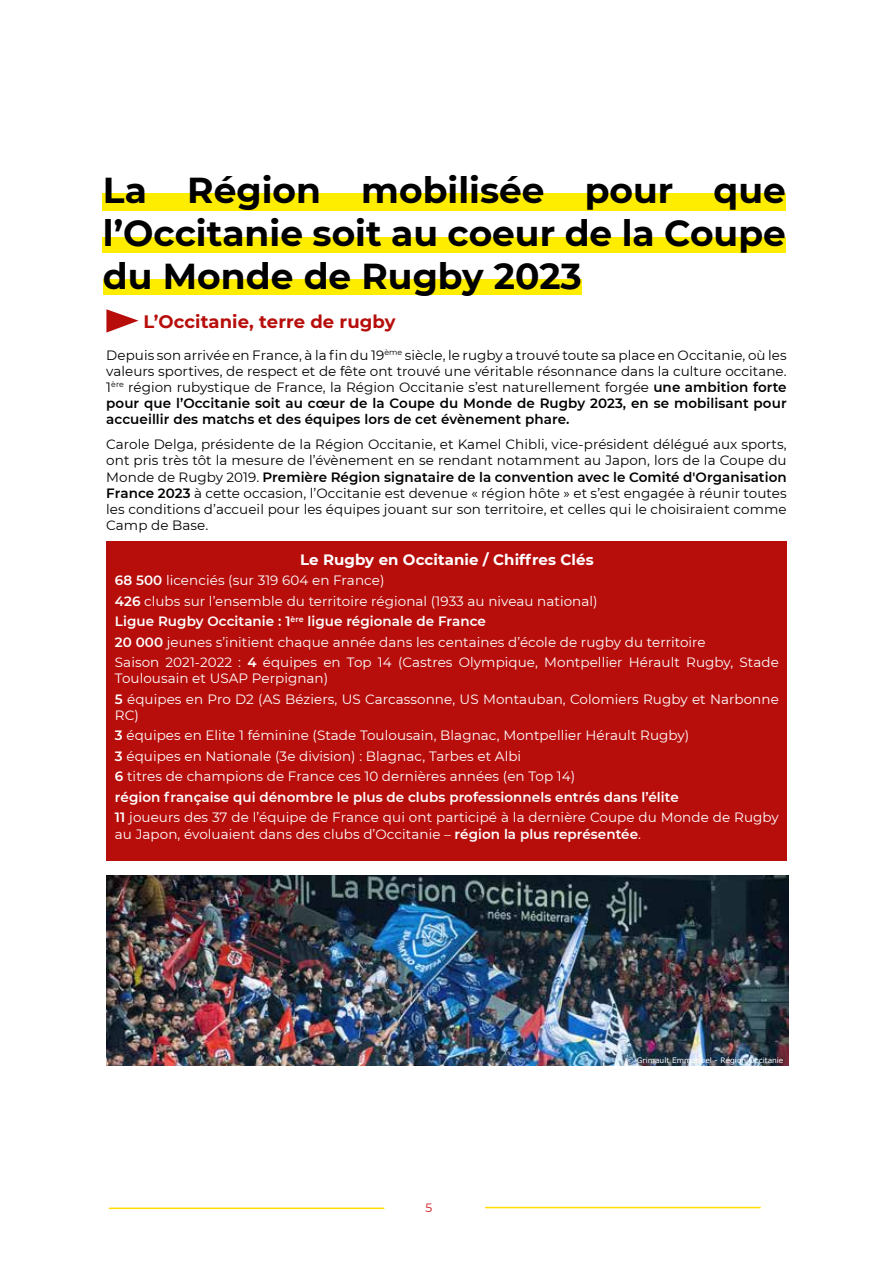
<style>
.page{position:relative;width:893px;height:1263px;background:#fff}
.page>*{position:absolute;margin:0;border:0;box-sizing:border-box;transform-origin:0 0}
.t1{font:700 36px/43.2px "Montserrat";color:#000;text-align:justify}
.t2{font:700 18px "Montserrat";letter-spacing:.005em;color:#b70e0c}
.t3{font:700 15px "Montserrat";letter-spacing:.005em;color:#fff}
.t4{font:13.5px/16.2px "Montserrat";letter-spacing:.005em;color:#000;text-align:justify}
.t5{font:13.5px/20.4px "Montserrat";letter-spacing:.005em;color:#fff}
.t6{font:12px "Montserrat";color:#c90c0f}
.t7{font:7.5px "Verdana";color:#fff}
.s1{font-weight:600}
</style>
<div class="page">
<hr style="left:109px;top:1207px;width:275px;height:2px;background:#fd0">
<hr style="left:485px;top:1207px;width:276px;height:1px;background:#fd0">
<div style="left:106px;top:541px;width:681px;height:319px;background:#b70e0c"></div>
<svg style="left:106px;top:309px;width:33px;height:24px"></svg>
<div style="left:103px;top:279px;width:478px;height:15px;background:#ffed00"></div>
<div style="left:102px;top:237px;width:684px;height:15px;background:#ffed00"></div>
<div style="left:102px;top:194px;width:684px;height:17px;background:#ffed00"></div>
<img style="left:106px;top:875px;width:682px;height:191px">
<h1 class="t1" style="left:103px;top:167px;width:684px">La Région mobilisée pour que l’Occitanie soit au coeur de la Coupe du Monde de Rugby 2023</h1>
<h2 class="t2" style="left:144px;top:308px;width:253px">L’Occitanie, terre de rugby</h2>
<p class="t4" style="left:106px;top:346px;width:682px">Depuis son arrivée en France, à la fin du 19<sup>ème</sup> siècle, le rugby a trouvé toute sa place en Occitanie, où les valeurs sportives, de respect et de fête ont trouvé une véritable résonnance dans la culture occitane.<br>1<sup>ère</sup> région rubystique de France, la Région Occitanie s’est naturellement forgée <span class="s1">une ambition forte pour que l’Occitanie soit au cœur de la Coupe du Monde de Rugby 2023, en se mobilisant pour accueillir des matchs et des équipes lors de cet évènement phare.</span></p>
<p class="t4" style="left:106px;top:436px;width:682px">Carole Delga, présidente de la Région Occitanie, et Kamel Chibli, vice-président délégué aux sports, ont pris très tôt la mesure de l’évènement en se rendant notamment au Japon, lors de la Coupe du Monde de Rugby 2019. <span class="s1">Première Région signataire de la convention avec le Comité d'Organisation France 2023</span> à cette occasion, l’Occitanie est devenue « région hôte » et s’est engagée à réunir toutes les conditions d’accueil pour les équipes jouant sur son territoire, et celles qui le choisiraient comme Camp de Base.</p>
<p class="t3" style="left:300px;top:549px;width:295px">Le Rugby en Occitanie / Chiffres Clés</p>
<p class="t5" style="left:115px;top:570px;width:665px"><span class="s1">68 500</span> licenciés (sur 319 604 en France)<br><span class="s1">426</span> clubs sur l’ensemble du territoire régional (1933 au niveau national)<br><span class="s1">Ligue Rugby Occitanie : 1</span><sup>ère</sup> <span class="s1">ligue régionale de France<br>20 000</span> jeunes s’initient chaque année dans les centaines d’école de rugby du territoire<br>Saison 2021-2022 : <span class="s1">4</span> équipes en Top 14 (Castres Olympique, Montpellier Hérault Rugby, Stade</p>
<p class="t5" style="left:115px;top:668px;width:665px">Toulousain et USAP Perpignan)<br><span class="s1">5</span> équipes en Pro D2 (AS Béziers, US Carcassonne, US Montauban, Colomiers Rugby et Narbonne</p>
<p class="t5" style="left:115px;top:704px;width:665px">RC)<br><span class="s1">3</span> équipes en Elite 1 féminine (Stade Toulousain, Blagnac, Montpellier Hérault Rugby)<br><span class="s1">3</span> équipes en Nationale (3e division) : Blagnac, Tarbes et Albi<br><span class="s1">6</span> titres de champions de France ces 10 dernières années (en Top 14)<br><span class="s1">région française qui dénombre le plus de clubs professionnels entrés dans l’élite<br>11</span> joueurs des 37 de l’équipe de France qui ont participé à la dernière Coupe du Monde de Rugby</p>
<p class="t5" style="left:115px;top:823px;width:528px">au Japon, évoluaient dans des clubs d’Occitanie – <span class="s1">région la plus représentée</span>.</p>
<p class="t6" style="left:425px;top:1199px;width:8px">5</p>
<p class="t7" style="left:627px;top:1055px;width:158px">© Grimault Emmanuel - Région Occitanie</p>
</div>
